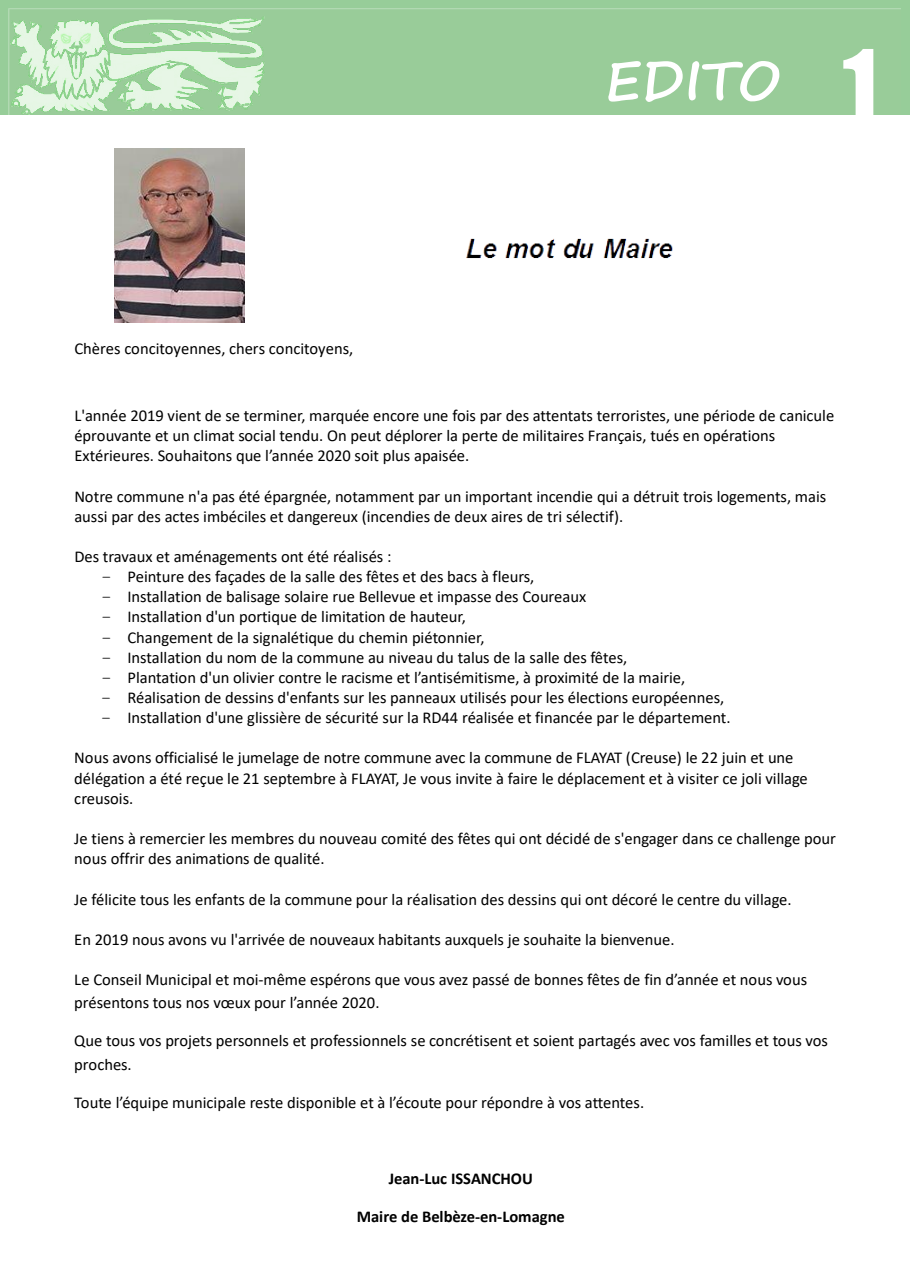
<style>
.page{position:relative;width:910px;height:1280px;background:#fff}
.page>*{position:absolute;margin:0;border:0;box-sizing:border-box;transform-origin:0 0}
.t1{font:700 54px "Segoe Print";color:#fff}
.t2{font:16.5px/20.1px "Calibri";color:#000}
.t3{font:700 16.5px "Calibri";letter-spacing:-.005em;color:#000}
.s1{font-family:"Impact";font-weight:400;font-size:90px}
.s2{font-family:"Courier New"}
</style>
<div class="page">
<div style="left:0;top:0;width:910px;height:114px;background:#97cd99"></div>
<img style="left:9px;top:9px;width:891px;height:106px">
<img style="left:10px;top:16px;width:255px;height:99px">
<img style="left:466px;top:238px;width:207px;height:20px">
<img style="left:115px;top:149px;width:129px;height:174px">
<p class="t2" style="left:74px;top:338px;width:280px">Chères concitoyennes, chers concitoyens,</p>
<h1 class="t1" style="left:605px;top:31px;width:274px">EDITO <span class="s1">1</span></h1>
<p class="t2" style="left:74px;top:405px;width:761px">L'année 2019 vient de se terminer, marquée encore une fois par des attentats terroristes, une période de canicule éprouvante et un climat social tendu. On peut déplorer la perte de militaires Français, tués en opérations<br>Extérieures. Souhaitons que l’année 2020 soit plus apaisée.</p>
<p class="t2" style="left:74px;top:486px;width:753px">Notre commune n'a pas été épargnée, notamment par un important incendie qui a détruit trois logements, mais aussi par des actes imbéciles et dangereux (incendies de deux aires de tri sélectif).</p>
<p class="t2" style="left:74px;top:546px;width:319px">Des travaux et aménagements ont été réalisés :</p>
<p class="t2" style="left:101px;top:566px;width:435px"><span class="s2">–</span> Peinture des façades de la salle des fêtes et des bacs à fleurs,</p>
<p class="t2" style="left:101px;top:586px;width:486px"><span class="s2">–</span> Installation de balisage solaire rue Bellevue et impasse des Coureaux</p>
<p class="t2" style="left:101px;top:607px;width:366px"><span class="s2">–</span> Installation d'un portique de limitation de hauteur,</p>
<p class="t2" style="left:101px;top:627px;width:385px"><span class="s2">–</span> Changement de la signalétique du chemin piétonnier,</p>
<p class="t2" style="left:101px;top:647px;width:528px"><span class="s2">–</span> Installation du nom de la commune au niveau du talus de la salle des fêtes,</p>
<p class="t2" style="left:101px;top:667px;width:586px"><span class="s2">–</span> Plantation d'un olivier contre le racisme et l’antisémitisme, à proximité de la mairie,</p>
<p class="t2" style="left:101px;top:687px;width:624px"><span class="s2">–</span> Réalisation de dessins d'enfants sur les panneaux utilisés pour les élections européennes,</p>
<p class="t2" style="left:101px;top:707px;width:631px"><span class="s2">–</span> Installation d'une glissière de sécurité sur la RD44 réalisée et financée par le département.</p>
<p class="t2" style="left:74px;top:747px;width:735px">Nous avons officialisé le jumelage de notre commune avec la commune de FLAYAT (Creuse) le 22 juin et une délégation a été reçue le 21 septembre à FLAYAT, Je vous invite à faire le déplacement et à visiter ce joli village creusois.</p>
<p class="t2" style="left:74px;top:828px;width:763px">Je tiens à remercier les membres du nouveau comité des fêtes qui ont décidé de s'engager dans ce challenge pour nous offrir des animations de qualité.</p>
<p class="t2" style="left:74px;top:888px;width:719px">Je félicite tous les enfants de la commune pour la réalisation des dessins qui ont décoré le centre du village.</p>
<p class="t2" style="left:74px;top:929px;width:602px">En 2019 nous avons vu l'arrivée de nouveaux habitants auxquels je souhaite la bienvenue.</p>
<p class="t2" style="left:74px;top:967px;width:734px;line-height:23.2px">Le Conseil Municipal et moi-même espérons que vous avez passé de bonnes fêtes de fin d’année et nous vous présentons tous nos vœux pour l’année 2020.</p>
<p class="t2" style="left:74px;top:1029px;width:755px;line-height:23.2px">Que tous vos projets personnels et professionnels se concrétisent et soient partagés avec vos familles et tous vos proches.</p>
<p class="t2" style="left:74px;top:1092px;width:571px">Toute l’équipe municipale reste disponible et à l’écoute pour répondre à vos attentes.</p>
<p class="t3" style="left:389px;top:1167px;width:146px">Jean-Luc ISSANCHOU</p>
<p class="t3" style="left:357px;top:1205px;width:210px">Maire de Belbèze-en-Lomagne</p>
</div>
